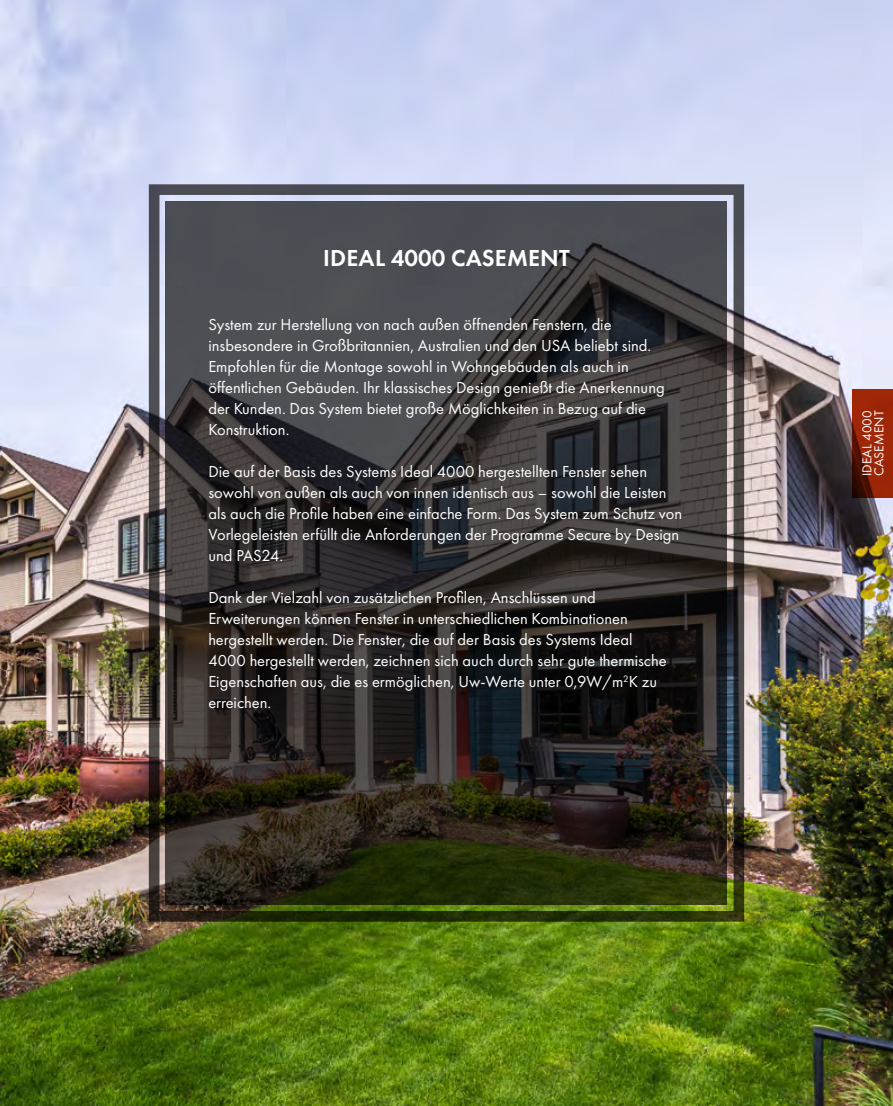
<style>
.page{position:relative;width:893px;height:1106px;background:#fff}
.page>*{position:absolute;margin:0;border:0;box-sizing:border-box;transform-origin:0 0}
.t1{font:600 24px "Futura PT";letter-spacing:.01em;color:#fff}
.t2{font:16.5px/21px "Futura PT";color:#fff}
.t3{font:13.5px/12px "Futura PT";letter-spacing:.01em;color:#fff}
</style>
<div class="page">
<img style="left:0;top:0;width:893px;height:1106px">
<img style="left:149px;top:184px;width:595px;height:737px">
<svg style="left:166px;top:201px;width:561px;height:703px;background:#33312f"></svg>
<svg style="left:852px;top:389px;width:41px;height:108px;background:#8c2106"></svg>
<h1 class="t1" style="left:323px;top:243px;width:248px">IDEAL 4000 CASEMENT</h1>
<p class="t2" style="left:208px;top:314px;width:458px">System zur Herstellung von nach außen öffnenden Fenstern, die insbesondere in Großbritannien, Australien und den USA beliebt sind.<br>Empfohlen für die Montage sowohl in Wohngebäuden als auch in öffentlichen Gebäuden. Ihr klassisches Design genießt die Anerkennung der Kunden. Das System bietet große Möglichkeiten in Bezug auf die Konstruktion.</p>
<p class="t2" style="left:208px;top:461px;width:475px">Die auf der Basis des Systems Ideal 4000 hergestellten Fenster sehen sowohl von außen als auch von innen identisch aus – sowohl die Leisten als auch die Profile haben eine einfache Form. Das System zum Schutz von Vorlegeleisten erfüllt die Anforderungen der Programme Secure by Design und PAS24.</p>
<p class="t2" style="left:208px;top:587px;width:460px">Dank der Vielzahl von zusätzlichen Profilen, Anschlüssen und Erweiterungen können Fenster in unterschiedlichen Kombinationen hergestellt werden. Die Fenster, die auf der Basis des Systems Ideal 4000 hergestellt werden, zeichnen sich auch durch sehr gute thermische Eigenschaften aus, die es ermöglichen, Uw-Werte unter 0,9W/m<sup>2</sup>K zu erreichen.</p>
<p class="t3" style="left:861px;top:476px;width:68px;rotate:-90deg">IDEAL 4000<br>CASEMENT</p>
</div>
